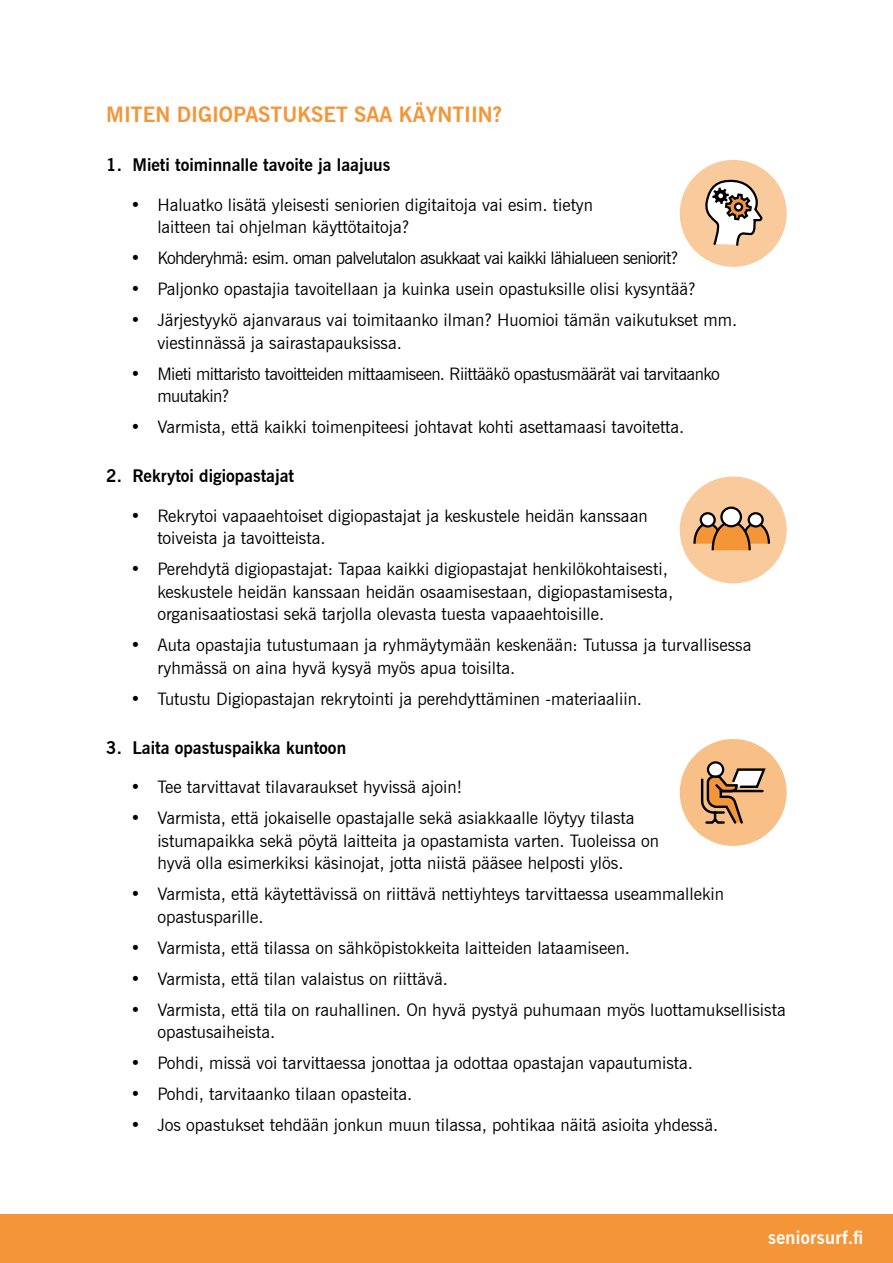
<style>
.page{position:relative;width:893px;height:1263px;background:#fff}
.page>*{position:absolute;margin:0;border:0;box-sizing:border-box;transform-origin:0 0}
.t1{font:700 21px "News Gothic BT";color:#f49638}
.t2{font:700 18px "News Gothic BT";letter-spacing:.02em;color:#fff}
.t3{font:17.25px/22.5px "News Gothic BT";color:#000}
.t4{font:17.25px/22.5px "News Gothic BT";letter-spacing:-.03em;color:#000}
.t5{font:700 17.25px "News Gothic BT";color:#000}
.t6{font:17.25px "News Gothic BT";letter-spacing:-.04em;color:#000}
</style>
<div class="page">
<div style="left:0;top:1214px;width:893px;height:49px;background:#f49638"></div>
<div style="left:680px;top:476px;width:107px;height:107px;background:#f9ca9b;border-radius:50%"></div>
<svg style="left:701px;top:513px;width:14px;height:13px"></svg>
<div style="left:700px;top:512px;width:16px;height:16px;border:2px solid #000;border-radius:50%"></div>
<svg style="left:749px;top:513px;width:14px;height:13px"></svg>
<div style="left:748px;top:512px;width:16px;height:16px;border:2px solid #000;border-radius:50%"></div>
<svg style="left:693px;top:520px;width:77px;height:31px"></svg>
<svg style="left:721px;top:508px;width:20px;height:18px"></svg>
<div style="left:720px;top:507px;width:22px;height:20px;border:2px solid #000;border-radius:50%"></div>
<div style="left:680px;top:160px;width:107px;height:107px;background:#f9ca9b;border-radius:50%"></div>
<div style="left:680px;top:739px;width:107px;height:107px;background:#f8c087;border-radius:50%"></div>
<svg style="left:705px;top:180px;width:58px;height:66px"></svg>
<svg style="left:708px;top:762px;width:15px;height:15px"></svg>
<div style="left:707px;top:761px;width:17px;height:17px;border:2px solid #000;border-radius:50%"></div>
<svg style="left:700px;top:767px;width:66px;height:57px"></svg>
<p class="t1" style="left:106px;top:102px;width:397px">MITEN DIGIOPASTUKSET SAA KÄYNTIIN?</p>
<p class="t5" style="left:106px;top:155px;width:285px">1. Mieti toiminnalle tavoite ja laajuus</p>
<p class="t3" style="left:157px;top:193px;width:437px;text-indent:-27px">• Haluatko lisätä yleisesti seniorien digitaitoja vai esim. tietyn laitteen tai ohjelman käyttötaitoja?</p>
<p class="t6" style="left:130px;top:248px;width:549px">• Kohderyhmä: esim. oman palvelutalon asukkaat vai kaikki lähialueen seniorit?</p>
<p class="t3" style="left:130px;top:278px;width:567px">• Paljonko opastajia tavoitellaan ja kuinka usein opastuksille olisi kysyntää?</p>
<p class="t3" style="left:157px;top:309px;width:581px;text-indent:-27px">• Järjestyykö ajanvaraus vai toimitaanko ilman? Huomioi tämän vaikutukset mm. viestinnässä ja sairastapauksissa.</p>
<p class="t4" style="left:157px;top:362px;width:564px;text-indent:-27px">• Mieti mittaristo tavoitteiden mittaamiseen. Riittääkö opastusmäärät vai tarvitaanko muutakin?</p>
<p class="t3" style="left:130px;top:416px;width:556px">• Varmista, että kaikki toimenpiteesi johtavat kohti asettamaasi tavoitetta.</p>
<p class="t5" style="left:106px;top:466px;width:189px">2. Rekrytoi digiopastajat</p>
<p class="t3" style="left:157px;top:504px;width:492px;text-indent:-27px">• Rekrytoi vapaaehtoiset digiopastajat ja keskustele heidän kanssaan toiveista ja tavoitteista.</p>
<p class="t3" style="left:157px;top:558px;width:517px;text-indent:-27px">• Perehdytä digiopastajat: Tapaa kaikki digiopastajat henkilökohtaisesti, keskustele heidän kanssaan heidän osaamisestaan, digiopastamisesta, organisaatiostasi sekä tarjolla olevasta tuesta vapaaehtoisille.</p>
<p class="t3" style="left:157px;top:634px;width:596px;text-indent:-27px">• Auta opastajia tutustumaan ja ryhmäytymään keskenään: Tutussa ja turvallisessa ryhmässä on aina hyvä kysyä myös apua toisilta.</p>
<p class="t3" style="left:130px;top:687px;width:513px">• Tutustu Digiopastajan rekrytointi ja perehdyttäminen -materiaaliin.</p>
<p class="t5" style="left:106px;top:737px;width:241px">3. Laita opastuspaikka kuntoon</p>
<p class="t3" style="left:130px;top:776px;width:333px">• Tee tarvittavat tilavaraukset hyvissä ajoin!</p>
<p class="t3" style="left:157px;top:807px;width:503px;text-indent:-27px">• Varmista, että jokaiselle opastajalle sekä asiakkaalle löytyy tilasta istumapaikka sekä pöytä laitteita ja opastamista varten. Tuoleissa on hyvä olla esimerkiksi käsinojat, jotta niistä pääsee helposti ylös.</p>
<p class="t3" style="left:157px;top:883px;width:568px;text-indent:-27px">• Varmista, että käytettävissä on riittävä nettiyhteys tarvittaessa useammallekin opastusparille.</p>
<p class="t3" style="left:130px;top:936px;width:501px">• Varmista, että tilassa on sähköpistokkeita laitteiden lataamiseen.</p>
<p class="t3" style="left:130px;top:967px;width:319px">• Varmista, että tilan valaistus on riittävä.</p>
<p class="t3" style="left:157px;top:998px;width:630px;text-indent:-27px">• Varmista, että tila on rauhallinen. On hyvä pystyä puhumaan myös luottamuksellisista opastusaiheista.</p>
<p class="t3" style="left:130px;top:1052px;width:564px">• Pohdi, missä voi tarvittaessa jonottaa ja odottaa opastajan vapautumista.</p>
<p class="t3" style="left:130px;top:1083px;width:284px">• Pohdi, tarvitaanko tilaan opasteita.</p>
<p class="t3" style="left:130px;top:1114px;width:589px">• Jos opastukset tehdään jonkun muun tilassa, pohtikaa näitä asioita yhdessä.</p>
<p class="t2" style="left:768px;top:1226px;width:97px">seniorsurf.fi</p>
</div>
